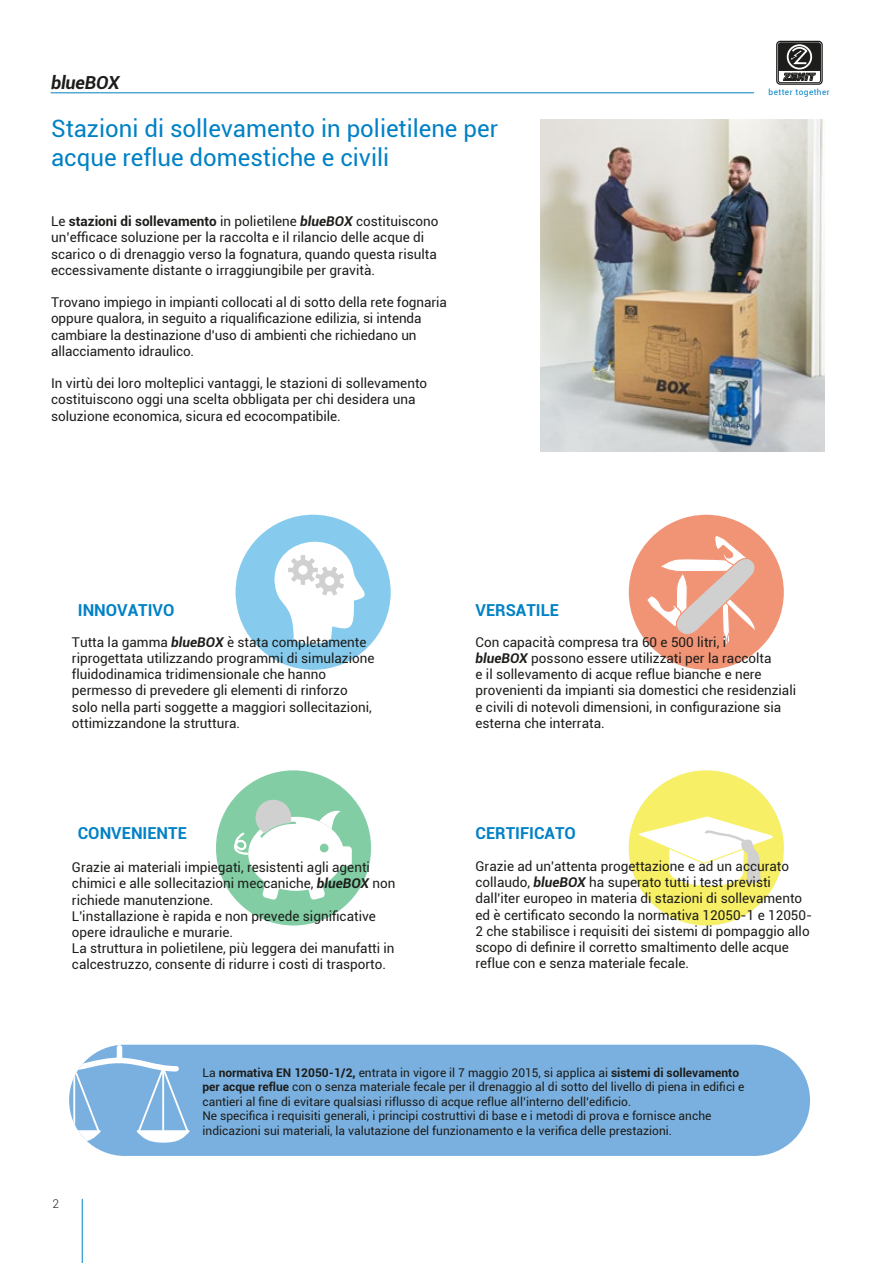
<style>
.page{position:relative;width:893px;height:1263px;background:#fff}
.page>*{position:absolute;margin:0;border:0;box-sizing:border-box;transform-origin:0 0}
.t1{font:24px/28.8px "Roboto";color:#0081c6}
.t2{font:italic 700 18px "Roboto";letter-spacing:-.01em;color:#1d1d1b}
.t3{font:700 16.5px "Roboto";color:#0081c6}
.t4{font:13.5px/16.2px "Roboto";color:#1d1d1b}
.t5{font:12px/14.4px "Roboto";color:#1d1d1b}
.t6{font:300 12px "Roboto";color:#1d1d1b}
.t7{font:8.25px "Roboto";letter-spacing:.05em;color:#0082c7}
.s1{font-weight:700}
.s2{font-weight:700;font-style:italic}
</style>
<div class="page">
<div style="left:629px;top:515px;width:155px;height:155px;background:#f19476;border-radius:50%"></div>
<svg style="left:646px;top:535px;width:109px;height:110px"></svg>
<svg style="left:629px;top:770px;width:155px;height:155px"></svg>
<svg style="left:637px;top:770px;width:139px;height:155px"></svg>
<div style="left:236px;top:515px;width:155px;height:155px;background:#86cbed;border-radius:50%"></div>
<svg style="left:274px;top:528px;width:92px;height:116px"></svg>
<div style="left:216px;top:770px;width:155px;height:155px;background:#82cda3;border-radius:50%"></div>
<svg style="left:233px;top:799px;width:120px;height:126px"></svg>
<div style="left:69px;top:1045px;width:741px;height:111px;background:#7ab0e0;border-radius:56px"></div>
<svg style="left:69px;top:1055px;width:121px;height:88px"></svg>
<div style="left:117px;top:1048px;width:5px;height:11px;background:#fff"></div>
<hr style="left:82px;top:1199px;width:1px;height:64px;background:#0081c6">
<hr style="left:51px;top:92px;width:703px;height:1px;background:#0081c6">
<div style="left:776px;top:41px;width:47px;height:44px;border:1px solid #1d1d1b;border-radius:3px"></div>
<div style="left:778px;top:43px;width:43px;height:40px;border:1px solid #1d1d1b;border-radius:2px"></div>
<svg style="left:778px;top:43px;width:42px;height:38px"></svg>
<img style="left:540px;top:119px;width:285px;height:332px">
<h2 class="t2" style="left:51px;top:70px;width:70px">blueBOX</h2>
<p class="t1" style="left:51px;top:113px;width:449px">Stazioni di sollevamento in polietilene per acque reflue domestiche e civili</p>
<p class="t4" style="left:51px;top:213px;width:389px">Le <span class="s1">stazioni di sollevamento</span> in polietilene <span class="s2">blueBOX</span> costituiscono un’efficace soluzione per la raccolta e il rilancio delle acque di scarico o di drenaggio verso la fognatura, quando questa risulta eccessivamente distante o irraggiungibile per gravità.</p>
<p class="t4" style="left:51px;top:294px;width:397px">Trovano impiego in impianti collocati al di sotto della rete fognaria oppure qualora, in seguito a riqualificazione edilizia, si intenda cambiare la destinazione d'uso di ambienti che richiedano un allacciamento idraulico.</p>
<p class="t4" style="left:51px;top:375px;width:378px">In virtù dei loro molteplici vantaggi, le stazioni di sollevamento costituiscono oggi una scelta obbligata per chi desidera una soluzione economica, sicura ed ecocompatibile.</p>
<p class="t3" style="left:78px;top:598px;width:98px">INNOVATIVO</p>
<p class="t3" style="left:475px;top:598px;width:85px">VERSATILE</p>
<p class="t7" style="left:769px;top:86px;width:63px">better together</p>
<p class="t4" style="left:72px;top:633px;width:304px">Tutta la gamma <span class="s2">blueBOX</span> è stata completamente riprogettata utilizzando programmi di simulazione fluidodinamica tridimensionale che hanno permesso di prevedere gli elementi di rinforzo solo nella parti soggette a maggiori sollecitazioni, ottimizzandone la struttura.</p>
<p class="t3" style="left:78px;top:822px;width:111px">CONVENIENTE</p>
<p class="t4" style="left:72px;top:859px;width:325px">Grazie ai materiali impiegati, resistenti agli agenti chimici e alle sollecitazioni meccaniche, <span class="s2">blueBOX</span> non richiede manutenzione.</p>
<p class="t4" style="left:72px;top:907px;width:305px">L'installazione è rapida e non prevede significative opere idrauliche e murarie.</p>
<p class="t4" style="left:72px;top:940px;width:324px">La struttura in polietilene, più leggera dei manufatti in calcestruzzo, consente di ridurre i costi di trasporto.</p>
<p class="t4" style="left:475px;top:633px;width:322px">Con capacità compresa tra 60 e 500 litri, i<br><span class="s2">blueBOX</span> possono essere utilizzati per la raccolta<br>e il sollevamento di acque reflue bianche e nere provenienti da impianti sia domestici che residenziali e civili di notevoli dimensioni, in configurazione sia esterna che interrata.</p>
<p class="t3" style="left:475px;top:822px;width:102px">CERTIFICATO</p>
<p class="t4" style="left:475px;top:858px;width:338px">Grazie ad un'attenta progettazione e ad un accurato collaudo, <span class="s2">blueBOX</span> ha superato tutti i test previsti dall'iter europeo in materia di stazioni di sollevamento ed è certificato secondo la normativa 12050-1 e 12050- 2 che stabilisce i requisiti dei sistemi di pompaggio allo scopo di definire il corretto smaltimento delle acque reflue con e senza materiale fecale.</p>
<p class="t6" style="left:52px;top:1195px;width:8px">2</p>
<p class="t5" style="left:202px;top:1065px;width:543px">La <span class="s1">normativa EN 12050-1/2,</span> entrata in vigore il 7 maggio 2015, si applica ai <span class="s1">sistemi di sollevamento per acque reflue</span> con o senza materiale fecale per il drenaggio al di sotto del livello di piena in edifici e cantieri al fine di evitare qualsiasi riflusso di acque reflue all’interno dell’edificio.</p>
<p class="t5" style="left:202px;top:1108px;width:510px">Ne specifica i requisiti generali, i principi costruttivi di base e i metodi di prova e fornisce anche indicazioni sui materiali, la valutazione del funzionamento e la verifica delle prestazioni.</p>
</div>
